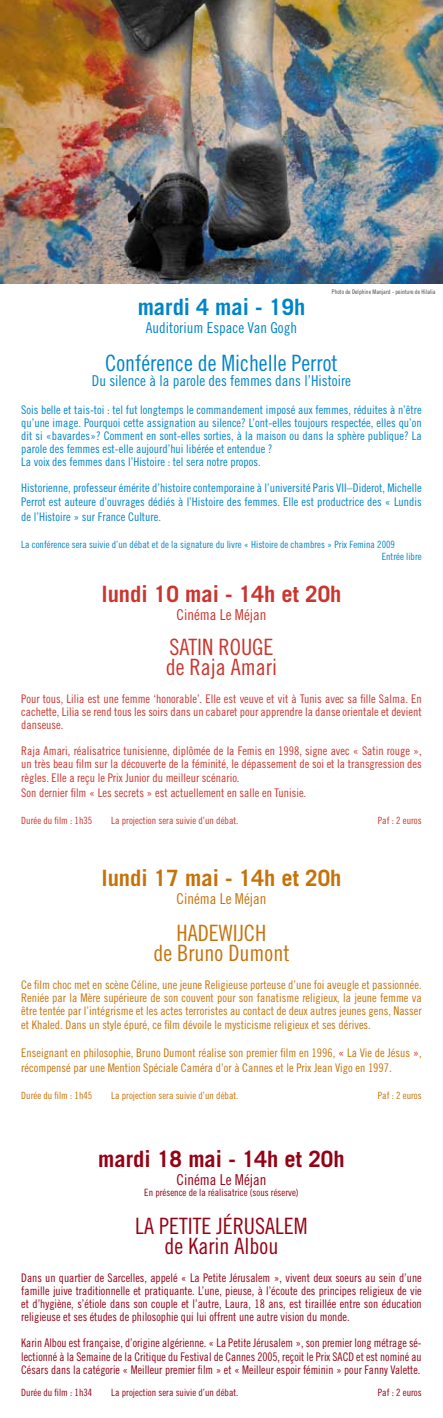
<style>
.page{position:relative;width:443px;height:1418px;background:#fff}
.page>*{position:absolute;margin:0;border:0;box-sizing:border-box;transform-origin:0 0}
.t1{font:22.5px/20px "Trade Gothic Cond Eighteen";color:#960014}
.t2{font:22.5px "Trade Gothic Cond Eighteen";color:#0084c9}
.t3{font:22.5px/20px "Trade Gothic Cond Eighteen";color:#c6720a}
.t4{font:22.5px/20px "Trade Gothic Cond Eighteen";color:#ca352d}
.t5{font:700 22.5px "Trade Gothic";color:#ca352d}
.t6{font:700 22.5px "Trade Gothic";color:#c6720a}
.t7{font:700 22.5px "Trade Gothic";color:#960014}
.t8{font:700 22.5px "Trade Gothic";color:#0084c9}
.t9{font:15px "Trade Gothic Cond Eighteen";color:#0084c9}
.t10{font:15px "Trade Gothic Cond Eighteen";color:#ca352d}
.t11{font:15px "Trade Gothic Cond Eighteen";color:#c6720a}
.t12{font:15px "Trade Gothic Cond Eighteen";color:#960014}
.t13{font:11.88px/13.1px "Trade Gothic Cond Eighteen";color:#0084c9}
.t14{font:11.88px/13.1px "Trade Gothic Cond Eighteen";color:#c6720a;text-align:justify}
.t15{font:11.88px/13.1px "Trade Gothic Cond Eighteen";color:#ca352d;text-align:justify}
.t16{font:11.88px/13.1px "Trade Gothic Cond Eighteen";color:#960014;text-align:justify}
.t17{font:11.88px/13.1px "Trade Gothic Cond Eighteen";color:#960014;text-align:justify;scale:.96 1}
.t18{font:10px/12px "Trade Gothic Cond Eighteen";color:#0084c9}
.t19{font:10px "Trade Gothic Cond Eighteen";color:#960014}
.t20{font:10px "Trade Gothic Cond Eighteen";color:#ca352d}
.t21{font:10px "Trade Gothic Cond Eighteen";color:#c6720a}
.t22{font:6.25px "Trade Gothic Cond Eighteen";color:#464646}
.s1{font-size:12.5px;color:#ca352d}
.s2{font-size:12.5px}
</style>
<div class="page">
<img style="left:0;top:0;width:443px;height:283px">
<p class="t22" style="left:332px;top:288px;width:105px">Photo de Delphine Manjard - peinture de Hilalia</p>
<h1 class="t8" style="left:138px;top:293px;width:169px">mardi 4 mai - 19h</h1>
<p class="t9" style="left:146px;top:319px;width:153px">Auditorium Espace Van Gogh</p>
<h1 class="t2" style="left:105px;top:349px;width:234px">Conférence de Michelle Perrot</h1>
<p class="t9" style="left:92px;top:371px;width:261px">Du silence à la parole des femmes dans l’Histoire</p>
<p class="t13" style="left:21px;top:403px;width:402px">Sois belle et tais-toi : tel fut longtemps le commandement imposé aux femmes, réduites à n’être qu’une image. Pourquoi cette assignation au silence? L’ont-elles toujours respectée, elles qu’on dit si «bavardes»? Comment en sont-elles sorties, à la maison ou dans la sphère publique? La parole des femmes est-elle aujourd’hui libérée et entendue ?<br>La voix des femmes dans l’Histoire : tel sera notre propos.</p>
<p class="t13" style="left:21px;top:481px;width:402px">Historienne, professeur émérite d’histoire contemporaine à l’université Paris VII–Diderot, Michelle<br>Perrot est auteure d’ouvrages dédiés à l’Histoire des femmes. Elle est productrice des « Lundis</p>
<p class="t13" style="left:21px;top:509px;width:141px">de l’Histoire » sur France Culture.</p>
<p class="t18" style="left:382px;top:538px;width:41px;text-indent:-360px">La conférence sera suivie d’un débat et de la signature du livre « Histoire de chambres » Prix Femina 2009<br>Entrée libre</p>
<h1 class="t5" style="left:101px;top:579px;width:242px">lundi 10 mai - 14h et 20h</h1>
<p class="t10" style="left:176px;top:605px;width:91px">Cinéma Le Méjan</p>
<h1 class="t4" style="left:166px;top:636px;width:113px">SATIN ROUGE de Raja Amari</h1>
<p class="t15" style="left:21px;top:692px;width:402px">Pour tous, Lilia est une femme ‘honorable’. Elle est veuve et vit à Tunis avec sa fille Salma. En cachette, Lilia se rend tous les soirs dans un cabaret pour apprendre la danse orientale et devient danseuse.</p>
<p class="t15" style="left:21px;top:744px;width:402px">Raja Amari, réalisatrice tunisienne, diplômée de la Femis en 1998, signe avec « Satin rouge », un très beau film sur la découverte de la féminité, le dépassement de soi et la transgression des règles. Elle a reçu le Prix Junior du meilleur scénario.</p>
<p class="t15" style="left:21px;top:785px;width:286px">Son dernier film « Les secrets » est actuellement en salle en Tunisie.</p>
<p class="t20" style="left:21px;top:814px;width:73px">Durée du film : 1h35</p>
<p class="t20" style="left:111px;top:814px;width:129px">La projection sera suivie d’un débat.</p>
<p class="t20" style="left:378px;top:814px;width:45px">Paf : 2 euros</p>
<h1 class="t6" style="left:101px;top:863px;width:242px">lundi 17 mai - 14h et 20h</h1>
<p class="t11" style="left:176px;top:889px;width:91px">Cinéma Le Méjan</p>
<h1 class="t3" style="left:153px;top:922px;width:138px;text-indent:23px">Hadewijch<br>de Bruno Dumont</h1>
<p class="t14" style="left:21px;top:978px;width:402px">Ce film choc met en scène Céline, une jeune Religieuse porteuse d’une foi aveugle et passionnée.<br>Reniée par la Mère supérieure de son couvent pour son fanatisme religieux, la jeune femme va être tentée par l’intégrisme et les actes terroristes au contact de deux autres jeunes gens, Nasser et Khaled. Dans un style épuré, ce film dévoile le mysticisme religieux et ses dérives.</p>
<p class="t14" style="left:21px;top:1044px;width:402px;line-height:15px">Enseignant en philosophie, Bruno Dumont réalise son premier film en 1996, <span class="s1">«</span> La Vie de Jésus <span class="s1">»</span>, récompensé par une Mention Spéciale Caméra d’or à Cannes et le Prix Jean Vigo en 1997<span class="s2">.</span></p>
<p class="t21" style="left:21px;top:1089px;width:73px">Durée du film : 1h45</p>
<p class="t21" style="left:111px;top:1089px;width:129px">La projection sera suivie d’un débat.</p>
<p class="t21" style="left:378px;top:1089px;width:45px">Paf : 2 euros</p>
<h1 class="t7" style="left:98px;top:1144px;width:248px">mardi 18 mai - 14h et 20h</h1>
<p class="t12" style="left:176px;top:1170px;width:91px">Cinéma Le Méjan</p>
<p class="t19" style="left:144px;top:1186px;width:156px">En présence de la réalisatrice (sous réserve)</p>
<h1 class="t1" style="left:135px;top:1215px;width:43px">La Petite</h1>
<h1 class="t1" style="left:165px;top:1215px;width:115px;text-indent:52px">Jérusalem<br>de Karin Albou</h1>
<p class="t16" style="left:21px;top:1270px;width:402px">Dans un quartier de Sarcelles, appelé « La Petite Jérusalem », vivent deux soeurs au sein d’une famille juive traditionnelle et pratiquante. L’une, pieuse, à l’écoute des principes religieux de vie et d’hygiène, s’étiole dans son couple et l’autre, Laura, 18 ans, est tiraillée entre son éducation religieuse et ses études de philosophie qui lui offrent une autre vision du monde.</p>
<p class="t17" style="left:21px;top:1336px;width:419px">Karin Albou est française, d’origine algérienne. « La Petite Jérusalem », son premier long métrage sé&shy;lectionné à la Semaine de la Critique du Festival de Cannes 2005, reçoit le Prix SACD et est nominé au Césars dans la catégorie « Meilleur premier film » et « Meilleur espoir féminin » pour Fanny Valette.</p>
<p class="t19" style="left:21px;top:1386px;width:73px">Durée du film : 1h34</p>
<p class="t19" style="left:111px;top:1386px;width:129px">La projection sera suivie d’un débat.</p>
<p class="t19" style="left:378px;top:1386px;width:45px">Paf : 2 euros</p>
</div>
